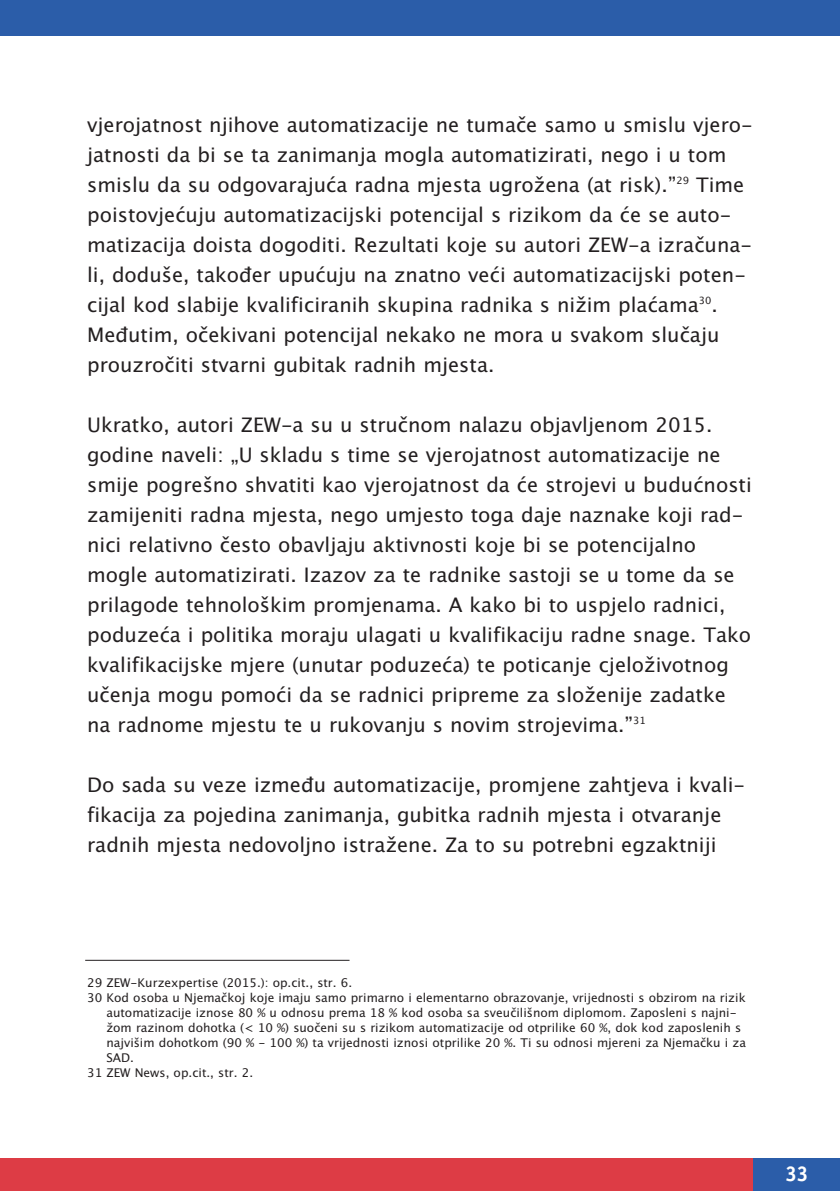
<style>
.page{position:relative;width:840px;height:1191px;background:#fff}
.page>*{position:absolute;margin:0;border:0;box-sizing:border-box;transform-origin:0 0}
.t1{font:700 22px "Officina Sans";color:#fff}
.t2{font:20px/30px "Lucida Grande";color:#231f20}
.t3{font:12px "Lucida Grande";color:#231f20}
</style>
<div class="page">
<div style="left:0;top:1158px;width:763px;height:33px;background:#dd3c45"></div>
<div style="left:752px;top:1158px;width:87px;height:33px;background:#2b5da9"></div>
<div style="left:0;top:0;width:839px;height:36px;background:#2b5da9"></div>
<hr style="left:85px;top:959px;width:264px;height:1px;background:#231f20">
<p class="t2" style="left:87px;top:110px;width:666px">vjerojatnost njihove automatizacije ne tumače samo u smislu vjero&shy;jatnosti da bi se ta zanimanja mogla automatizirati, nego i u tom smislu da su odgovarajuća radna mjesta ugrožena (at risk).ˮ<sup>29</sup> Time poistovjećuju automatizacijski potencijal s rizikom da će se auto&shy;matizacija doista dogoditi. Rezultati koje su autori ZEW-a izračuna&shy;li, doduše, također upućuju na znatno veći automatizacijski poten&shy;cijal kod slabije kvalificiranih skupina radnika s nižim plaćama<sup>30</sup>.<br>Međutim, očekivani potencijal nekako ne mora u svakom slučaju prouzročiti stvarni gubitak radnih mjesta.</p>
<p class="t2" style="left:87px;top:410px;width:665px">Ukratko, autori ZEW-a su u stručnom nalazu objavljenom 2015. godine naveli: „U skladu s time se vjerojatnost automatizacije ne smije pogrešno shvatiti kao vjerojatnost da će strojevi u budućnosti zamijeniti radna mjesta, nego umjesto toga daje naznake koji rad&shy;nici relativno često obavljaju aktivnosti koje bi se potencijalno mogle automatizirati. Izazov za te radnike sastoji se u tome da se prilagode tehnološkim promjenama. A kako bi to uspjelo radnici, poduzeća i politika moraju ulagati u kvalifikaciju radne snage. Tako kvalifikacijske mjere (unutar poduzeća) te poticanje cjeloživotnog učenja mogu pomoći da se radnici pripreme za složenije zadatke na radnome mjestu te u rukovanju s novim strojevima.ˮ<sup>31</sup></p>
<p class="t2" style="left:87px;top:770px;width:659px">Do sada su veze između automatizacije, promjene zahtjeva i kvali&shy;fikacija za pojedina zanimanja, gubitka radnih mjesta i otvaranje radnih mjesta nedovoljno istražene. Za to su potrebni egzaktniji</p>
<p class="t3" style="left:87px;top:976px;width:266px">29 ZEW-Kurzexpertise (2015.): op.cit., str. 6.</p>
<p class="t3" style="left:87px;top:991px;width:659px">30 Kod osoba u Njemačkoj koje imaju samo primarno i elementarno obrazovanje, vrijednosti s obzirom na rizik</p>
<p class="t3" style="left:106px;top:1006px;width:631px">automatizacije iznose 80 % u odnosu prema 18 % kod osoba sa sveučilišnom diplomom. Zaposleni s najni-</p>
<p class="t3" style="left:106px;top:1021px;width:636px">žom razinom dohotka (&lt; 10 %) suočeni su s rizikom automatizacije od otprilike 60 %, dok kod zaposlenih s</p>
<p class="t3" style="left:106px;top:1036px;width:640px">najvišim dohotkom (90 % - 100 %) ta vrijednosti iznosi otprilike 20 %. Ti su odnosi mjereni za Njemačku i za</p>
<p class="t3" style="left:106px;top:1051px;width:29px">SAD.</p>
<p class="t3" style="left:87px;top:1066px;width:167px">31 ZEW News, op.cit., str. 2.</p>
<p class="t1" style="left:785px;top:1160px;width:24px">33</p>
</div>
